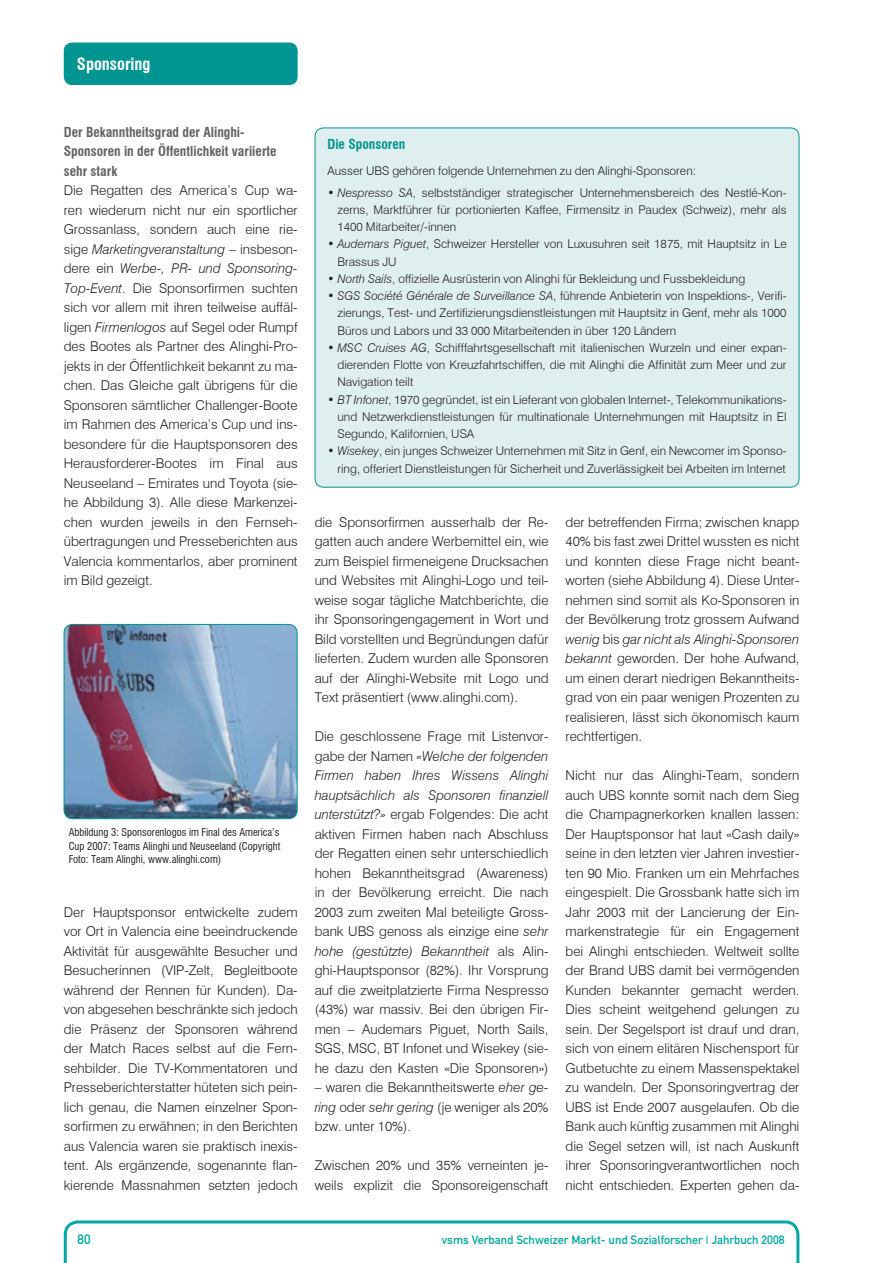
<style>
.page{position:relative;width:893px;height:1263px;background:#fff}
.page>*{position:absolute;margin:0;border:0;box-sizing:border-box;transform-origin:0 0}
._01_Rubriktitel{font:700 condensed 16.5px "Swiss 721 BT";color:#fff}
._08_Lauftext{font:300 13.5px/19.5px "Swiss 721 BT";color:#231f20;text-align:justify}
._06_Zwischentitel{font:700 condensed 13.5px/19.5px "Swiss 721 BT";color:#636366}
._06_Zwischentitel-2{font:700 condensed 13.5px "Swiss 721 BT";color:#009590}
.t1{font:13.5px "DIN Mittelschrift";color:#03a7a5}
._08_Lauftext-2{font:300 12px/17.2px "Swiss 721 BT";color:#231f20;text-align:justify}
.t2{font:12px "DIN Mittelschrift";color:#03a7a5}
._07_Bildlegende{font:condensed 10.5px/13.5px "Swiss 721 BT";color:#231f20;text-align:justify}
.s1{font-style:italic}
</style>
<div class="page">
<svg style="left:64px;top:1220px;width:735px;height:43px"></svg>
<div style="left:64px;top:43px;width:234px;height:42px;background:#009590;border-radius:9px"></div>
<div style="left:315px;top:128px;width:484px;height:359px;background:#dfefef;border-radius:9px"></div>
<img style="left:64px;top:624px;width:233px;height:195px;border-radius:9px">
<div style="left:64px;top:624px;width:234px;height:195px;border:1px solid #009590;border-radius:9px"></div>
<p class="_01_Rubriktitel" style="left:77px;top:54px;width:75px">Sponsoring</p>
<p class="_06_Zwischentitel" style="left:64px;top:122px;width:214px">Der Bekanntheitsgrad der Alinghi-<br>Sponsoren in der Öffentlichkeit variierte sehr stark</p>
<p class="_08_Lauftext" style="left:64px;top:180px;width:235px">Die Regatten des America’s Cup wa&shy;ren wiederum nicht nur ein sportlicher Grossanlass, sondern auch eine rie&shy;sige <span class="s1">Marketingveranstaltung</span> – insbeson&shy;dere ein <span class="s1">Werbe-, PR- und Sponsoring-Top-Event</span>. Die Sponsorfirmen suchten sich vor allem mit ihren teilweise auffäl&shy;ligen <span class="s1">Firmenlogos</span> auf Segel oder Rumpf des Bootes als Partner des Alinghi-Pro&shy;jekts in der Öffentlichkeit bekannt zu ma&shy;chen. Das Gleiche galt übrigens für die Sponsoren sämtlicher Challenger-Boote im Rahmen des America’s Cup und ins&shy;besondere für die Hauptsponsoren des Herausforderer-Bootes im Final aus Neuseeland – Emirates und Toyota (sie&shy;he Abbildung 3). Alle diese Markenzei&shy;chen wurden jeweils in den Fernseh&shy;übertragungen und Presseberichten aus Valencia kommentarlos, aber prominent im Bild gezeigt.</p>
<p class="_07_Bildlegende" style="left:69px;top:825px;width:213px">Abbildung 3: Sponsorenlogos im Final des America’s Cup 2007: Teams Alinghi und Neuseeland (Copyright Foto: Team Alinghi, www.alinghi.com)</p>
<p class="_08_Lauftext" style="left:64px;top:902px;width:235px">Der Hauptsponsor entwickelte zudem vor Ort in Valencia eine beeindruckende Aktivität für ausgewählte Besucher und Besucherinnen (VIP-Zelt, Begleitboote während der Rennen für Kunden). Da&shy;von abgesehen beschränkte sich jedoch die Präsenz der Sponsoren während der Match Races selbst auf die Fern&shy;sehbilder. Die TV-Kommentatoren und Presseberichterstatter hüteten sich pein&shy;lich genau, die Namen einzelner Spon&shy;sorfirmen zu erwähnen; in den Berichten aus Valencia waren sie praktisch inexis&shy;tent. Als ergänzende, sogenannte flan&shy;kierende Massnahmen setzten jedoch</p>
<p class="_06_Zwischentitel-2" style="left:327px;top:136px;width:79px">Die Sponsoren</p>
<p class="_08_Lauftext-2" style="left:327px;top:162px;width:370px">Ausser UBS gehören folgende Unternehmen zu den Alinghi-Sponsoren:</p>
<p class="_08_Lauftext-2" style="left:337px;top:184px;width:451px;text-indent:-10px">• <span class="s1">Nespresso SA</span>, selbstständiger strategischer Unternehmensbereich des Nestlé-Kon&shy;zerns, Marktführer für portionierten Kaffee, Firmensitz in Paudex (Schweiz), mehr als 1400 Mitarbeiter/-innen</p>
<p class="_08_Lauftext-2" style="left:337px;top:235px;width:451px;text-indent:-10px">• <span class="s1">Audemars Piguet</span>, Schweizer Hersteller von Luxusuhren seit 1875, mit Hauptsitz in Le<br>Brassus JU</p>
<p class="_08_Lauftext-2" style="left:327px;top:270px;width:419px">• <span class="s1">North Sails</span>, offizielle Ausrüsterin von Alinghi für Bekleidung und Fussbekleidung</p>
<p class="_08_Lauftext-2" style="left:337px;top:287px;width:451px;text-indent:-10px">• <span class="s1">SGS Société Générale de Surveillance SA</span>, führende Anbieterin von Inspektions-, Verifi&shy;zierungs, Test- und Zertifizierungsdienstleistungen mit Hauptsitz in Genf, mehr als 1000<br>Büros und Labors und 33 000 Mitarbeitenden in über 120 Ländern</p>
<p class="_08_Lauftext-2" style="left:337px;top:339px;width:451px;text-indent:-10px">• <span class="s1">MSC Cruises AG</span>, Schifffahrtsgesellschaft mit italienischen Wurzeln und einer expan&shy;dierenden Flotte von Kreuzfahrtschiffen, die mit Alinghi die Affinität zum Meer und zur Navigation teilt</p>
<p class="_08_Lauftext-2" style="left:337px;top:391px;width:451px;text-indent:-10px">• <span class="s1">BT Infonet</span>, 1970 gegründet, ist ein Lieferant von globalen Internet-, Telekommunikations&shy;und Netzwerkdienstleistungen für multinationale Unternehmungen mit Hauptsitz in El Segundo, Kalifornien, USA</p>
<p class="_08_Lauftext-2" style="left:327px;top:442px;width:461px;text-align:right">• <span class="s1">Wisekey</span>, ein junges Schweizer Unternehmen mit Sitz in Genf, ein Newcomer im Sponso&shy;ring, offeriert Dienstleistungen für Sicherheit und Zuverlässigkeit bei Arbeiten im Internet</p>
<p class="_08_Lauftext" style="left:315px;top:512px;width:235px">die Sponsorfirmen ausserhalb der Re&shy;gatten auch andere Werbemittel ein, wie zum Beispiel firmeneigene Drucksachen und Websites mit Alinghi-Logo und teil&shy;weise sogar tägliche Matchberichte, die ihr Sponsoringengagement in Wort und Bild vorstellten und Begründungen dafür lieferten. Zudem wurden alle Sponsoren auf der Alinghi-Website mit Logo und Text präsentiert (www.alinghi.com).</p>
<p class="_08_Lauftext" style="left:315px;top:726px;width:235px">Die geschlossene Frage mit Listenvor&shy;gabe der Namen <span class="s1">«Welche der folgenden Firmen haben Ihres Wissens Alinghi hauptsächlich als Sponsoren finanziell unterstützt?»</span> ergab Folgendes: Die acht aktiven Firmen haben nach Abschluss der Regatten einen sehr unterschiedlich hohen Bekanntheitsgrad (Awareness) in der Bevölkerung erreicht. Die nach 2003 zum zweiten Mal beteiligte Gross&shy;bank UBS genoss als einzige eine <span class="s1">sehr hohe (gestützte) Bekanntheit</span> als Alin&shy;ghi-Hauptsponsor (82%). Ihr Vorsprung auf die zweitplatzierte Firma Nespresso (43%) war massiv. Bei den übrigen Fir&shy;men – Audemars Piguet, North Sails, SGS, MSC, BT Infonet und Wisekey (sie&shy;he dazu den Kasten «Die Sponsoren»)</p>
<p class="_08_Lauftext" style="left:315px;top:1077px;width:235px">– waren die Bekanntheitswerte <span class="s1">eher ge&shy;ring</span> oder <span class="s1">sehr gering</span> (je weniger als 20% bzw. unter 10%).</p>
<p class="_08_Lauftext" style="left:315px;top:1155px;width:235px">Zwischen 20% und 35% verneinten je&shy;weils explizit die Sponsoreigenschaft</p>
<p class="_08_Lauftext" style="left:566px;top:512px;width:235px">der betreffenden Firma; zwischen knapp 40% bis fast zwei Drittel wussten es nicht und konnten diese Frage nicht beant&shy;worten (siehe Abbildung 4). Diese Unter&shy;nehmen sind somit als Ko-Sponsoren in der Bevölkerung trotz grossem Aufwand <span class="s1">wenig</span> bis <span class="s1">gar nicht als Alinghi-Sponsoren bekannt</span> geworden. Der hohe Aufwand, um einen derart niedrigen Bekanntheits&shy;grad von ein paar wenigen Prozenten zu realisieren, lässt sich ökonomisch kaum rechtfertigen.</p>
<p class="_08_Lauftext" style="left:566px;top:765px;width:235px;text-align:left">Nicht nur das Alinghi-Team, sondern auch UBS konnte somit nach dem Sieg die Champagnerkorken knallen lassen:<br>Der Hauptsponsor hat laut «Cash daily»- seine in den letzten vier Jahren investier&shy;ten 90 Mio. Franken um ein Mehrfaches eingespielt. Die Grossbank hatte sich im Jahr 2003 mit der Lancierung der Ein&shy;markenstrategie für ein Engagement bei Alinghi entschieden. Weltweit sollte der Brand UBS damit bei vermögenden Kunden bekannter gemacht werden.<br>Dies scheint weitgehend gelungen zu sein. Der Segelsport ist drauf und dran, sich von einem elitären Nischensport für Gutbetuchte zu einem Massenspektakel zu wandeln. Der Sponsoringvertrag der UBS ist Ende 2007 ausgelaufen. Ob die Bank auch künftig zusammen mit Alinghi die Segel setzen will, ist nach Auskunft ihrer Sponsoringverantwortlichen noch nicht entschieden. Experten gehen da-</p>
<p class="t1" style="left:78px;top:1231px;width:14px">80</p>
<p class="t2" style="left:442px;top:1232px;width:344px">vsms Verband Schweizer Markt- und Sozialforscher | Jahrbuch 2008</p>
</div>
